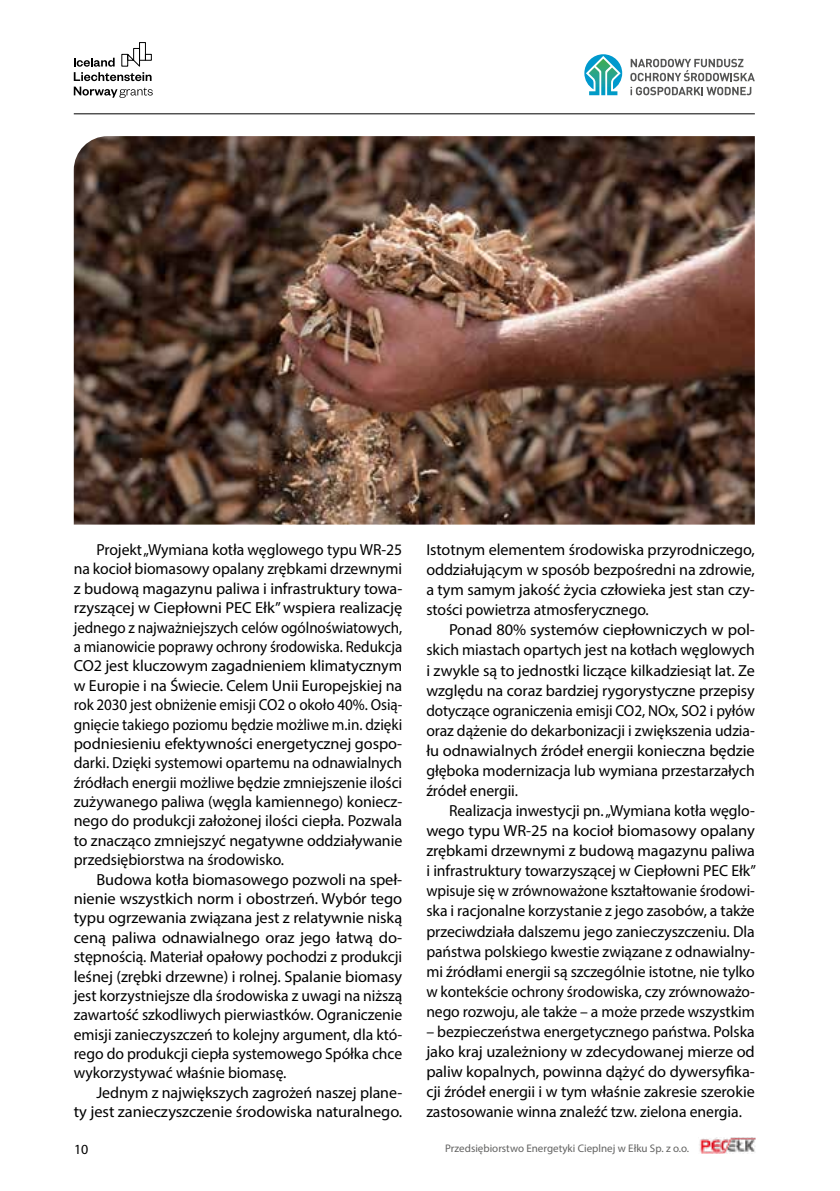
<style>
.page{position:relative;width:840px;height:1191px;background:#fff}
.page>*{position:absolute;margin:0;border:0;box-sizing:border-box;transform-origin:0 0}
.t1{font:16px/19.4px "Myriad Pro";letter-spacing:-.005em;color:#000;text-align:justify}
.t2{font:14px "Myriad Pro";color:#000}
.t3{font:11px "Myriad Pro";color:#626261}
</style>
<div class="page">
<div style="left:145px;top:54px;width:7px;height:7px;border:1px solid #000"></div>
<div style="left:139px;top:42px;width:7px;height:19px;border:1px solid #000"></div>
<svg style="left:74px;top:48px;width:77px;height:33px"></svg>
<svg style="left:74px;top:87px;width:79px;height:11px"></svg>
<svg style="left:630px;top:59px;width:124px;height:22px"></svg>
<svg style="left:630px;top:87px;width:121px;height:8px"></svg>
<svg style="left:584px;top:54px;width:38px;height:41px"></svg>
<hr style="left:74px;top:113px;width:680px;height:1px;background:#000">
<img style="left:699px;top:1137px;width:57px;height:16px">
<img style="left:74px;top:136px;width:680px;height:388px">
<p class="t1" style="left:74px;top:540px;width:330px;text-indent:23px">Projekt „Wymiana kotła węglowego typu WR-25 na kocioł biomasowy opalany zrębkami drzewnymi z budową magazynu paliwa i infrastruktury towa&shy;rzyszącej w Ciepłowni PEC Ełk” wspiera realizację jednego z najważniejszych celów ogólnoświatowych, a mianowicie poprawy ochrony środowiska. Redukcja CO2 jest kluczowym zagadnieniem klimatycznym w Europie i na Świecie. Celem Unii Europejskiej na rok 2030 jest obniżenie emisji CO2 o około 40%. Osią&shy;gnięcie takiego poziomu będzie możliwe m.in. dzięki podniesieniu efektywności energetycznej gospo&shy;darki. Dzięki systemowi opartemu na odnawialnych źródłach energii możliwe będzie zmniejszenie ilości zużywanego paliwa (węgla kamiennego) koniecz&shy;nego do produkcji założonej ilości ciepła. Pozwala to znacząco zmniejszyć negatywne oddziaływanie przedsiębiorstwa na środowisko.</p>
<p class="t1" style="left:74px;top:869px;width:330px;text-indent:23px">Budowa kotła biomasowego pozwoli na speł&shy;nienie wszystkich norm i obostrzeń. Wybór tego typu ogrzewania związana jest z relatywnie niską ceną paliwa odnawialnego oraz jego łatwą do&shy;stępnością. Materiał opałowy pochodzi z produkcji leśnej (zrębki drzewne) i rolnej. Spalanie biomasy jest korzystniejsze dla środowiska z uwagi na niższą zawartość szkodliwych pierwiastków. Ograniczenie emisji zanieczyszczeń to kolejny argument, dla któ&shy;rego do produkcji ciepła systemowego Spółka chce wykorzystywać właśnie biomasę.</p>
<p class="t1" style="left:74px;top:1082px;width:330px;text-align:right">Jednym z największych zagrożeń naszej plane-<br>ty jest zanieczyszczenie środowiska naturalnego.</p>
<p class="t1" style="left:426px;top:539px;width:330px;line-height:20px">Istotnym elementem środowiska przyrodniczego, oddziałującym w sposób bezpośredni na zdrowie, a tym samym jakość życia człowieka jest stan czy&shy;stości powietrza atmosferycznego.</p>
<p class="t1" style="left:426px;top:620px;width:330px;line-height:20px;text-indent:23px">Ponad 80% systemów ciepłowniczych w pol&shy;skich miastach opartych jest na kotłach węglowych i zwykle są to jednostki liczące kilkadziesiąt lat. Ze względu na coraz bardziej rygorystyczne przepisy dotyczące ograniczenia emisji CO2, NOx, SO2 i pyłów oraz dążenie do dekarbonizacji i zwiększenia udzia&shy;łu odnawialnych źródeł energii konieczna będzie głęboka modernizacja lub wymiana przestarzałych źródeł energii.</p>
<p class="t1" style="left:426px;top:800px;width:331px;line-height:20px;text-indent:23px">Realizacja inwestycji pn. „Wymiana kotła węglo&shy;wego typu WR-25 na kocioł biomasowy opalany zrębkami drzewnymi z budową magazynu paliwa i infrastruktury towarzyszącej w Ciepłowni PEC Ełk” wpisuje się w zrównoważone kształtowanie środowi&shy;ska i racjonalne korzystanie z jego zasobów, a także przeciwdziała dalszemu jego zanieczyszczeniu. Dla państwa polskiego kwestie związane z odnawialny&shy;mi źródłami energii są szczególnie istotne, nie tylko w kontekście ochrony środowiska, czy zrównoważo&shy;nego rozwoju, ale także – a może przede wszystkim</p>
<p class="t1" style="left:426px;top:1021px;width:330px;line-height:20px">– bezpieczeństwa energetycznego państwa. Polska jako kraj uzależniony w zdecydowanej mierze od paliw kopalnych, powinna dążyć do dywersyfika&shy;cji źródeł energii i w tym właśnie zakresie szerokie zastosowanie winna znaleźć tzw. zielona energia.</p>
<p class="t2" style="left:74px;top:1140px;width:16px">10</p>
<p class="t3" style="left:445px;top:1141px;width:245px">Przedsiębiorstwo Energetyki Cieplnej w Ełku Sp. z o.o.</p>
</div>
